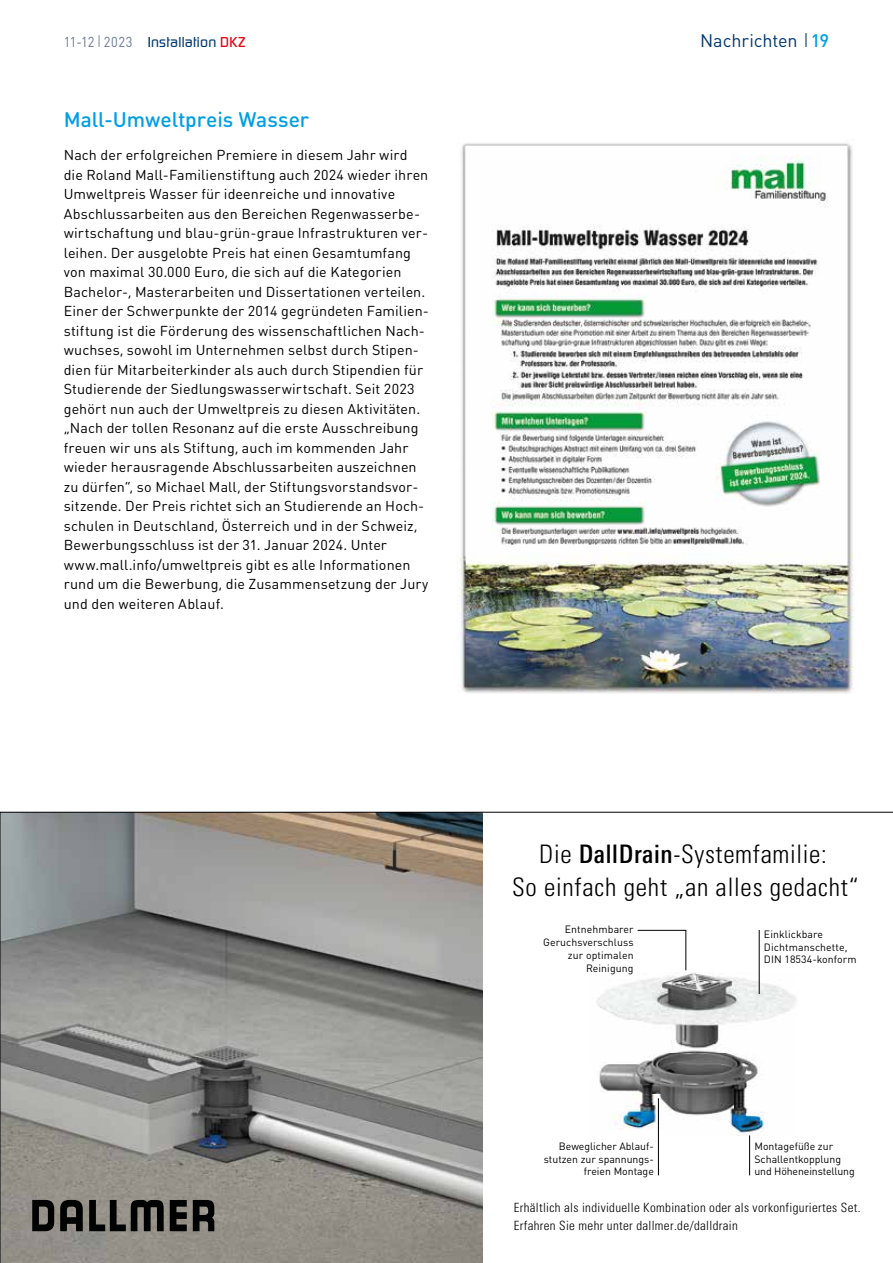
<style>
.page{position:relative;width:893px;height:1263px;background:#fff}
.page>*{position:absolute;margin:0;border:0;box-sizing:border-box;transform-origin:0 0}
.t1{font:300 condensed 25.5px/33px "Univers LT Std";letter-spacing:.03em;color:#000;text-align:center}
.t2{font:500 21px "DIN Round OT";letter-spacing:-.005em;color:#009fe3}
.t3{font:18px "DINOT";letter-spacing:-.005em;color:#003770}
.t4{font:14.25px/19.5px "DIN Round OT";letter-spacing:.005em;color:#000}
.t5{font:500 14.25px "Continuum";letter-spacing:.015em;color:#003770}
.t6{font:300 condensed 12.75px/17.9px "Univers LT Std";letter-spacing:.025em;color:#000}
.t7{font:10.5px/12.8px "DIN Pro";color:#000;text-align:right}
.s1{font-family:"DINOT";font-weight:400;color:#647696}
.s2{font-family:"DINOT";font-weight:300;font-size:16.5px;color:#647696}
.s3{color:#e30613}
.s4{font-weight:300;font-size:19.5px}
.s5{font-weight:500;color:#009fe3}
.s6{font-family:"Univers Next Pro";font-weight:500}
</style>
<div class="page">
<img style="left:457px;top:143px;width:397px;height:550px">
<svg style="left:0;top:812px;width:893px;height:451px"></svg>
<p class="t5" style="left:64px;top:33px;width:183px"><span class="s1">11-12</span> <span class="s2">I</span> <span class="s1">2023</span> Installation <span class="s3">DKZ</span></p>
<p class="t3" style="left:700px;top:27px;width:130px">Nachrichten <span class="s4">I</span><span class="s5">19</span></p>
<h2 class="t2" style="left:64px;top:106px;width:247px">Mall-Umweltpreis Wasser</h2>
<p class="t4" style="left:64px;top:145px;width:367px">Nach der erfolgreichen Premiere in diesem Jahr wird die Roland Mall-Familienstiftung auch 2024 wieder ihren Umweltpreis Wasser für ideenreiche und innovative Abschlussarbeiten aus den Bereichen Regenwasserbe&shy;wirtschaftung und blau-grün-graue Infrastrukturen ver&shy;leihen. Der ausgelobte Preis hat einen Gesamtumfang von maximal 30.000 Euro, die sich auf die Kategorien Bachelor-, Masterarbeiten und Dissertationen verteilen.<br>Einer der Schwerpunkte der 2014 gegründeten Familien&shy;stiftung ist die Förderung des wissenschaftlichen Nach&shy;wuchses, sowohl im Unternehmen selbst durch Stipen&shy;dien für Mitarbeiterkinder als auch durch Stipendien für Studierende der Siedlungswasserwirtschaft. Seit 2023 gehört nun auch der Umweltpreis zu diesen Aktivitäten. „Nach der tollen Resonanz auf die erste Ausschreibung freuen wir uns als Stiftung, auch im kommenden Jahr wieder herausragende Abschlussarbeiten auszeichnen zu dürfen“, so Michael Mall, der Stiftungsvorstandsvor&shy;sitzende. Der Preis richtet sich an Studierende an Hoch&shy;schulen in Deutschland, Österreich und in der Schweiz, Bewerbungsschluss ist der 31. Januar 2024. Unter www.mall.info/umweltpreis gibt es alle Informationen rund um die Bewerbung, die Zusammensetzung der Jury und den weiteren Ablauf.</p>
<h1 class="t1" style="left:512px;top:838px;width:348px">Die <span class="s6">DallDrain</span>-Systemfamilie:<br>So einfach geht „an alles gedacht“</h1>
<p class="t7" style="left:543px;top:922px;width:92px">Entnehmbarer<br>Geruchsverschluss zur optimalen<br>Reinigung</p>
<p class="t7" style="left:764px;top:927px;width:94px;text-align:left">Einklickbare<br>Dichtmanschette,<br>DIN 18534-konform</p>
<p class="t7" style="left:754px;top:1138px;width:102px;text-align:left">Montagefüße zur<br>Schallentkopplung und Höheneinstellung</p>
<p class="t7" style="left:544px;top:1139px;width:112px">Beweglicher Ablauf&shy;stutzen zur spannungs&shy;freien Montage</p>
<p class="t6" style="left:514px;top:1198px;width:348px">Erhältlich als individuelle Kombination oder als vorkonfiguriertes Set.<br>Erfahren Sie mehr unter dallmer.de/dalldrain</p>
</div>
